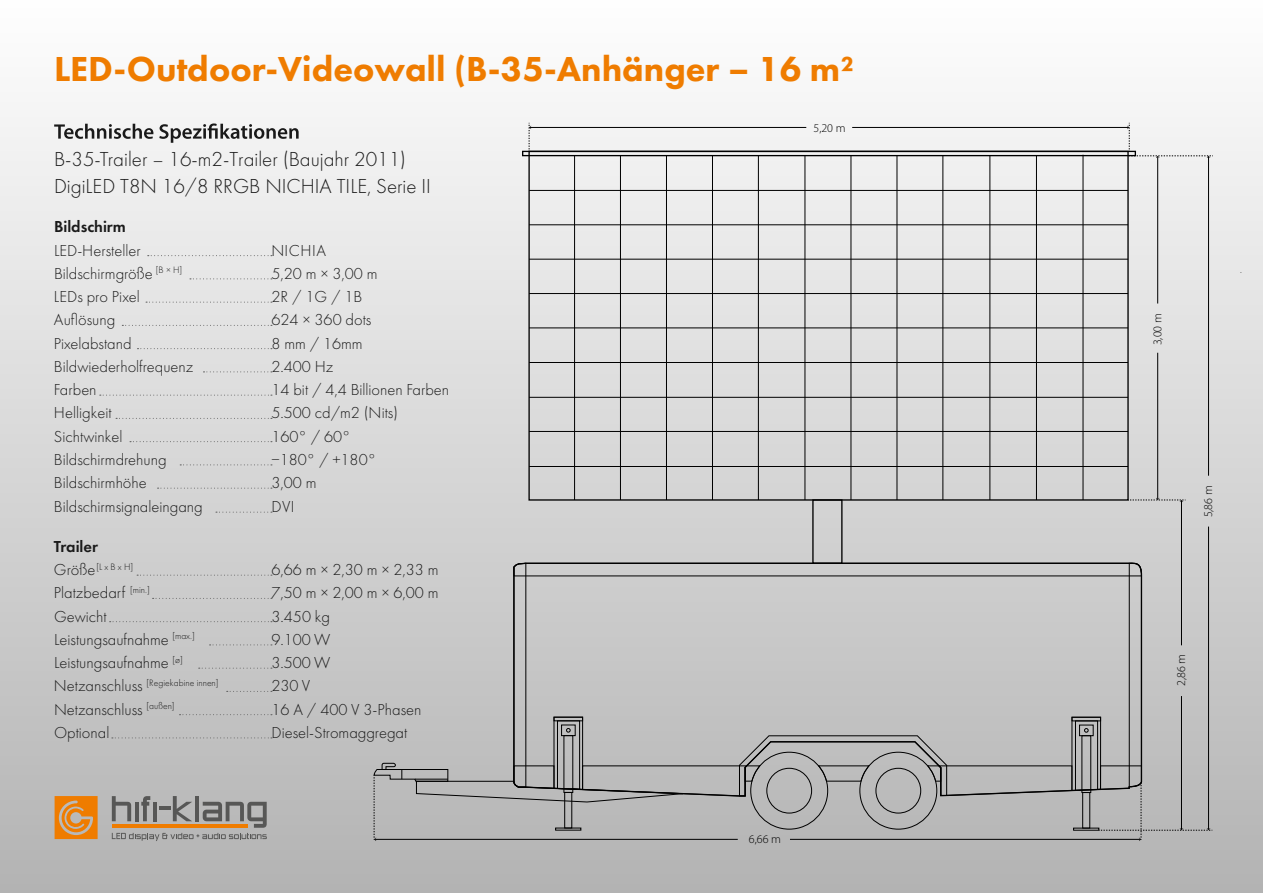
<style>
.page{position:relative;width:1263px;height:893px;background:#fff}
.page>*{position:absolute;margin:0;border:0;box-sizing:border-box;transform-origin:0 0}
.t1{font:800 36px "Futura PT";color:#ef7c00}
.t2{font:300 21px/27px "Futura PT";color:#1a1a1a}
.t3{font:300 16.5px "Futura PT";color:#1a1a1a}
.t4{font:600 16.5px "Futura PT";color:#1a1a1a}
.t5{font:300 12px "Myriad Pro";color:#000}
.t6{font:300 9.6px "Futura PT";color:#1a1a1a}
.s1{font-size:16.5px}
</style>
<div class="page">
<img style="left:0;top:117px;width:1263px;height:776px">
<svg style="left:55px;top:796px;width:43px;height:43px;background:#e18a2c"></svg>
<svg style="left:112px;top:796px;width:155px;height:45px;background:#a1988e"></svg>
<svg style="left:54px;top:123px;width:245px;height:20px"></svg>
<div style="left:812px;top:499px;width:30px;height:65px;border:1px solid #000"></div>
<div style="left:522px;top:151px;width:614px;height:5px;border:1px solid #000"></div>
<hr style="left:1083px;top:155px;width:1px;height:345px;background:#000">
<hr style="left:1036px;top:156px;width:1px;height:344px;background:#000">
<hr style="left:989px;top:156px;width:1px;height:344px;background:#000">
<hr style="left:942px;top:156px;width:1px;height:344px;background:#000">
<hr style="left:897px;top:156px;width:1px;height:344px;background:#000">
<hr style="left:851px;top:156px;width:1px;height:344px;background:#000">
<hr style="left:805px;top:156px;width:1px;height:344px;background:#000">
<hr style="left:758px;top:156px;width:1px;height:344px;background:#000">
<hr style="left:712px;top:156px;width:1px;height:344px;background:#000">
<hr style="left:666px;top:156px;width:1px;height:344px;background:#000">
<hr style="left:620px;top:156px;width:1px;height:344px;background:#000">
<hr style="left:574px;top:156px;width:1px;height:344px;background:#000">
<hr style="left:529px;top:190px;width:599px;height:1px;background:#000">
<hr style="left:529px;top:224px;width:599px;height:1px;background:#000">
<hr style="left:529px;top:259px;width:599px;height:1px;background:#000">
<hr style="left:529px;top:293px;width:599px;height:1px;background:#000">
<hr style="left:529px;top:328px;width:599px;height:1px;background:#000">
<hr style="left:529px;top:362px;width:599px;height:1px;background:#000">
<hr style="left:529px;top:397px;width:599px;height:1px;background:#000">
<hr style="left:529px;top:431px;width:599px;height:1px;background:#000">
<hr style="left:529px;top:466px;width:599px;height:1px;background:#000">
<hr style="left:852px;top:127px;width:277px;height:1px;background:#000">
<hr style="left:530px;top:127px;width:276px;height:1px;background:#000">
<svg style="left:529px;top:123px;width:2px;height:29px"></svg>
<hr style="left:1157px;top:353px;width:1px;height:146px;background:#000">
<hr style="left:1157px;top:156px;width:1px;height:147px;background:#000">
<hr style="left:1208px;top:527px;width:1px;height:303px;background:#000">
<hr style="left:1208px;top:156px;width:1px;height:320px;background:#000">
<hr style="left:1181px;top:500px;width:1px;height:145px;background:#000">
<svg style="left:1127px;top:123px;width:86px;height:35px"></svg>
<svg style="left:1128px;top:498px;width:58px;height:4px"></svg>
<svg style="left:373px;top:562px;width:839px;height:279px;background:#bbb"></svg>
<svg style="left:137px;top:575px;width:135px;height:1px"></svg>
<svg style="left:153px;top:598px;width:119px;height:1px"></svg>
<svg style="left:110px;top:621px;width:162px;height:1px"></svg>
<svg style="left:210px;top:644px;width:62px;height:1px"></svg>
<svg style="left:199px;top:668px;width:73px;height:1px"></svg>
<svg style="left:227px;top:691px;width:45px;height:1px"></svg>
<svg style="left:180px;top:714px;width:92px;height:1px"></svg>
<svg style="left:112px;top:737px;width:160px;height:1px"></svg>
<svg style="left:148px;top:255px;width:124px;height:1px"></svg>
<svg style="left:190px;top:278px;width:82px;height:1px"></svg>
<svg style="left:146px;top:302px;width:126px;height:1px"></svg>
<svg style="left:122px;top:325px;width:150px;height:1px"></svg>
<svg style="left:138px;top:348px;width:134px;height:1px"></svg>
<svg style="left:203px;top:371px;width:69px;height:1px"></svg>
<svg style="left:100px;top:395px;width:172px;height:1px"></svg>
<svg style="left:116px;top:418px;width:156px;height:1px"></svg>
<svg style="left:130px;top:441px;width:142px;height:1px"></svg>
<svg style="left:180px;top:464px;width:92px;height:1px"></svg>
<svg style="left:158px;top:488px;width:114px;height:1px"></svg>
<svg style="left:216px;top:512px;width:56px;height:1px"></svg>
<h1 class="t1" style="left:54px;top:55px;width:802px">LED-Outdoor-Videowall (B-35-Anhänger – 16 m²</h1>
<p class="t2" style="left:54px;top:147px;width:378px">B-35-Trailer – 16-m2-Trailer (Baujahr 2011)<br>DigiLED T8N 16/8 RRGB NICHIA TILE, Serie II</p>
<p class="t4" style="left:54px;top:217px;width:73px">Bildschirm</p>
<p class="t3" style="left:54px;top:243px;width:88px">LED-Hersteller</p>
<p class="t3" style="left:272px;top:243px;width:56px">NICHIA</p>
<p class="t3" style="left:54px;top:267px;width:130px">Bildschirmgröße <sup>[B</sup> <sup>×</sup> <sup>H]</sup></p>
<p class="t3" style="left:271px;top:267px;width:108px">5,20 m × 3,00 m</p>
<p class="t3" style="left:54px;top:290px;width:87px">LEDs pro Pixel</p>
<p class="t3" style="left:271px;top:290px;width:92px">2R / 1G / 1B</p>
<p class="t3" style="left:54px;top:313px;width:63px">Auflösung</p>
<p class="t3" style="left:271px;top:313px;width:101px">624 × 360 dots</p>
<p class="t3" style="left:54px;top:336px;width:79px">Pixelabstand</p>
<p class="t3" style="left:271px;top:336px;width:93px">8 mm / 16mm</p>
<p class="t3" style="left:54px;top:360px;width:141px">Bildwiederholfrequenz</p>
<p class="t3" style="left:271px;top:360px;width:63px">2.400 Hz</p>
<p class="t3" style="left:54px;top:383px;width:44px">Farben</p>
<p class="t3" style="left:271px;top:383px;width:179px">14 bit / 4,4 Billionen Farben</p>
<p class="t3" style="left:54px;top:406px;width:59px">Helligkeit</p>
<p class="t3" style="left:271px;top:406px;width:128px">5.500 cd/m2 (Nits)</p>
<p class="t3" style="left:54px;top:429px;width:70px">Sichtwinkel</p>
<p class="t3" style="left:271px;top:429px;width:80px">160° / 60°</p>
<p class="t3" style="left:54px;top:453px;width:114px">Bildschirmdrehung</p>
<p class="t3" style="left:271px;top:453px;width:106px">−180° / +180°</p>
<p class="t3" style="left:54px;top:476px;width:94px">Bildschirmhöhe</p>
<p class="t3" style="left:271px;top:476px;width:47px">3,00 m</p>
<p class="t3" style="left:54px;top:500px;width:150px">Bildschirmsignaleingang</p>
<p class="t3" style="left:271px;top:500px;width:24px">DVI</p>
<p class="t4" style="left:54px;top:537px;width:46px">Trailer</p>
<p class="t6" style="left:54px;top:562px;width:81px"><span class="s1">Größe</span>[L x B x H]</p>
<p class="t3" style="left:271px;top:563px;width:169px">6,66 m × 2,30 m × 2,33 m</p>
<p class="t3" style="left:54px;top:586px;width:97px">Platzbedarf <sup>[min.]</sup></p>
<p class="t3" style="left:272px;top:586px;width:169px">7,50 m × 2,00 m × 6,00 m</p>
<p class="t3" style="left:54px;top:609px;width:54px">Gewicht</p>
<p class="t3" style="left:272px;top:609px;width:60px">3.450 kg</p>
<p class="t3" style="left:54px;top:633px;width:142px">Leistungsaufnahme <sup>[max.]</sup></p>
<p class="t3" style="left:271px;top:633px;width:61px">9.100 W</p>
<p class="t3" style="left:54px;top:656px;width:130px">Leistungsaufnahme <sup>[ø]</sup></p>
<p class="t3" style="left:271px;top:656px;width:61px">3.500 W</p>
<p class="t6" style="left:54px;top:679px;width:166px"><span class="s1">Netzanschluss</span> [Regiekabine innen]</p>
<p class="t3" style="left:272px;top:679px;width:40px">230 V</p>
<p class="t3" style="left:54px;top:702px;width:122px">Netzanschluss <sup>[außen]</sup></p>
<p class="t3" style="left:272px;top:702px;width:151px">16 A / 400 V 3-Phasen</p>
<p class="t3" style="left:54px;top:726px;width:57px">Optional</p>
<p class="t3" style="left:272px;top:726px;width:137px">Diesel-Stromaggregat</p>
<p class="t5" style="left:813px;top:123px;width:34px">5,20 m</p>
<p class="t5" style="left:749px;top:835px;width:34px">6,66 m</p>
<p class="t5" style="left:1153px;top:345px;width:34px;rotate:-90deg">3,00 m</p>
<p class="t5" style="left:1204px;top:517px;width:34px;rotate:-90deg">5,86 m</p>
<p class="t5" style="left:1177px;top:686px;width:34px;rotate:-90deg">2,86 m</p>
</div>
